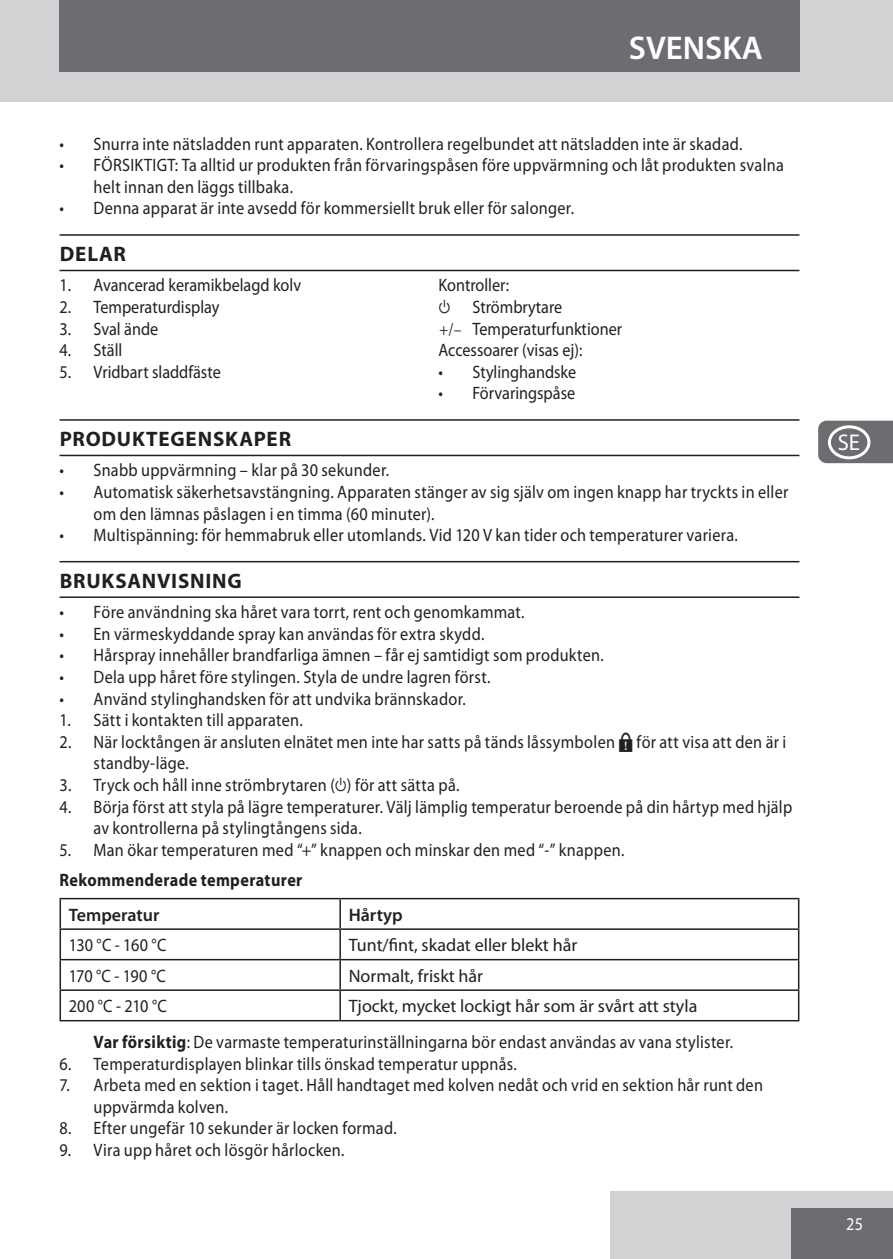
<style>
.page{position:relative;width:893px;height:1259px;background:#fff}
.page>*{position:absolute;margin:0;border:0;box-sizing:border-box;transform-origin:0 0}
.t1{font:600 33px "Myriad Pro";color:#fff}
.t2{font:22.8px "Myriad Pro";color:#fff}
.heading{font:700 21px "Myriad Pro";letter-spacing:.04em;color:#231f20}
.default{font:18px/21.6px "Myriad Pro";letter-spacing:.015em;color:#231f20;scale:.9 1}
.default-2{font:18px "Myriad Pro";letter-spacing:.015em;color:#231f20}
.Parts{font:18px "Myriad Pro";color:#231f20;scale:.9 1}
.Subheading{font:700 18px "Myriad Pro";letter-spacing:.02em;color:#231f20;scale:.9 1}
.t3{font:600 18px "Myriad Pro";color:#231f20}
.t4{font:18px "Myriad Pro";color:#fff;scale:.9 1}
.s1{font-family:"Myriad Dribsn Drabs"}
.s2{font-family:"Minion Pro"}
.s3{font-family:"Myriad Points"}
.s4{font-weight:700}
</style>
<div class="page">
<div style="left:611px;top:1191px;width:282px;height:68px;background:#d1d2d4"></div>
<div style="left:791px;top:1208px;width:102px;height:51px;background:#6c6d70"></div>
<div style="left:0;top:0;width:893px;height:102px;background:#d1d2d4"></div>
<div style="left:59px;top:0;width:740px;height:72px;background:#6c6d70"></div>
<svg style="left:818px;top:421px;width:75px;height:42px;background:#737477"></svg>
<hr style="left:60px;top:234px;width:739px;height:2px;background:#231f20">
<hr style="left:60px;top:270px;width:739px;height:1px;background:#231f20">
<hr style="left:60px;top:419px;width:739px;height:2px;background:#231f20">
<hr style="left:60px;top:455px;width:739px;height:1px;background:#231f20">
<hr style="left:60px;top:561px;width:739px;height:1px;background:#231f20">
<hr style="left:60px;top:596px;width:739px;height:2px;background:#231f20">
<hr style="left:60px;top:898px;width:280px;height:1px;background:#231f20">
<hr style="left:340px;top:898px;width:459px;height:1px;background:#231f20">
<hr style="left:339px;top:899px;width:2px;height:29px;background:#231f20">
<hr style="left:340px;top:928px;width:459px;height:2px;background:#231f20">
<hr style="left:340px;top:959px;width:459px;height:1px;background:#231f20">
<hr style="left:340px;top:989px;width:459px;height:2px;background:#231f20">
<svg style="left:798px;top:899px;width:1px;height:121px"></svg>
<hr style="left:340px;top:1020px;width:459px;height:1px;background:#231f20">
<hr style="left:60px;top:928px;width:280px;height:2px;background:#231f20">
<hr style="left:339px;top:930px;width:2px;height:29px;background:#231f20">
<hr style="left:60px;top:959px;width:280px;height:1px;background:#231f20">
<hr style="left:339px;top:960px;width:2px;height:29px;background:#231f20">
<hr style="left:60px;top:989px;width:280px;height:2px;background:#231f20">
<svg style="left:60px;top:899px;width:1px;height:121px"></svg>
<hr style="left:339px;top:991px;width:2px;height:29px;background:#231f20">
<hr style="left:60px;top:1020px;width:280px;height:1px;background:#231f20">
<div style="left:828px;top:128px;width:42px;height:34px;border:3px solid #fff;border-radius:50%"></div>
<div style="left:828px;top:170px;width:42px;height:34px;border:3px solid #fff;border-radius:50%"></div>
<div style="left:828px;top:213px;width:42px;height:34px;border:3px solid #fff;border-radius:50%"></div>
<div style="left:828px;top:255px;width:42px;height:34px;border:3px solid #fff;border-radius:50%"></div>
<div style="left:828px;top:298px;width:42px;height:34px;border:3px solid #fff;border-radius:50%"></div>
<div style="left:828px;top:340px;width:42px;height:34px;border:3px solid #fff;border-radius:50%"></div>
<div style="left:828px;top:383px;width:42px;height:34px;border:3px solid #fff;border-radius:50%"></div>
<div style="left:828px;top:425px;width:42px;height:34px;border:3px solid #fff;border-radius:50%"></div>
<div style="left:828px;top:468px;width:42px;height:34px;border:3px solid #fff;border-radius:50%"></div>
<div style="left:828px;top:510px;width:42px;height:34px;border:3px solid #fff;border-radius:50%"></div>
<div style="left:828px;top:553px;width:42px;height:34px;border:3px solid #fff;border-radius:50%"></div>
<div style="left:828px;top:595px;width:42px;height:34px;border:3px solid #fff;border-radius:50%"></div>
<div style="left:828px;top:638px;width:42px;height:34px;border:3px solid #fff;border-radius:50%"></div>
<div style="left:828px;top:680px;width:42px;height:34px;border:3px solid #fff;border-radius:50%"></div>
<div style="left:828px;top:723px;width:42px;height:34px;border:3px solid #fff;border-radius:50%"></div>
<div style="left:828px;top:765px;width:42px;height:34px;border:3px solid #fff;border-radius:50%"></div>
<div style="left:828px;top:808px;width:42px;height:34px;border:3px solid #fff;border-radius:50%"></div>
<div style="left:828px;top:850px;width:42px;height:34px;border:3px solid #fff;border-radius:50%"></div>
<div style="left:828px;top:893px;width:42px;height:34px;border:3px solid #fff;border-radius:50%"></div>
<div style="left:828px;top:935px;width:42px;height:34px;border:3px solid #fff;border-radius:50%"></div>
<div style="left:828px;top:978px;width:42px;height:34px;border:3px solid #fff;border-radius:50%"></div>
<div style="left:828px;top:1020px;width:42px;height:34px;border:3px solid #fff;border-radius:50%"></div>
<div style="left:828px;top:1063px;width:42px;height:34px;border:3px solid #fff;border-radius:50%"></div>
<div style="left:828px;top:1106px;width:42px;height:34px;border:3px solid #fff;border-radius:50%"></div>
<div style="left:828px;top:1148px;width:42px;height:34px;border:3px solid #fff;border-radius:50%"></div>
<p class="t1" style="left:629px;top:29px;width:135px">SVENSKA</p>
<p class="default" style="left:60px;top:133px;width:760px">• Snurra inte nätsladden runt apparaten. Kontrollera regelbundet att nätsladden inte är skadad.</p>
<p class="default" style="left:94px;top:155px;width:768px;text-indent:-34px">• FÖRSIKTIGT: Ta alltid ur produkten från förvaringspåsen före uppvärmning och låt produkten svalna helt innan den läggs tillbaka.</p>
<p class="default" style="left:60px;top:198px;width:573px">• Denna apparat är inte avsedd för kommersiellt bruk eller för salonger.</p>
<p class="heading" style="left:60px;top:242px;width:68px">DELAR</p>
<p class="default" style="left:60px;top:275px;width:270px">1. Avancerad keramikbelagd kolv</p>
<p class="default" style="left:60px;top:296px;width:179px">2. Temperaturdisplay</p>
<p class="default" style="left:60px;top:318px;width:111px">3. Sval ände</p>
<p class="default" style="left:60px;top:340px;width:71px">4. Ställ</p>
<p class="default" style="left:60px;top:361px;width:181px">5. Vridbart sladdfäste</p>
<p class="Parts" style="left:438px;top:275px;width:80px">Kontroller:</p>
<p class="Parts" style="left:438px;top:297px;width:139px"><span class="s1">C</span> Strömbrytare</p>
<p class="Parts" style="left:439px;top:319px;width:205px"><span class="s2">+/–</span> Temperaturfunktioner</p>
<p class="Parts" style="left:438px;top:340px;width:161px">Accessoarer (visas ej):</p>
<p class="default" style="left:438px;top:361px;width:155px">• Stylinghandske</p>
<p class="default" style="left:438px;top:383px;width:153px">• Förvaringspåse</p>
<p class="heading" style="left:60px;top:427px;width:233px">PRODUKTEGENSKAPER</p>
<p class="default" style="left:60px;top:460px;width:368px">• Snabb uppvärmning – klar på 30 sekunder.</p>
<p class="default" style="left:94px;top:481px;width:774px;text-indent:-34px">• Automatisk säkerhetsavstängning. Apparaten stänger av sig själv om ingen knapp har tryckts in eller om den lämnas påslagen i en timma (60 minuter).</p>
<p class="default" style="left:60px;top:524px;width:755px">• Multispänning: för hemmabruk eller utomlands. Vid 120 V kan tider och temperaturer variera.</p>
<p class="heading" style="left:60px;top:569px;width:184px">BRUKSANVISNING</p>
<p class="default" style="left:60px;top:601px;width:518px">• Före användning ska håret vara torrt, rent och genomkammat.</p>
<p class="default" style="left:60px;top:623px;width:474px">• En värmeskyddande spray kan användas för extra skydd.</p>
<p class="default" style="left:60px;top:645px;width:606px">• Hårspray innehåller brandfarliga ämnen – får ej samtidigt som produkten.</p>
<p class="default" style="left:60px;top:666px;width:480px">• Dela upp håret före stylingen. Styla de undre lagren först.</p>
<p class="default" style="left:60px;top:688px;width:453px">• Använd stylinghandsken för att undvika brännskador.</p>
<p class="default" style="left:60px;top:709px;width:272px">1. Sätt i kontakten till apparaten.</p>
<p class="default" style="left:94px;top:731px;width:771px;text-indent:-34px">2. När locktången är ansluten elnätet men inte har satts på tänds låssymbolen <span class="s3">B</span> för att visa att den är i standby-läge.</p>
<p class="default" style="left:60px;top:774px;width:446px">3. Tryck och håll inne strömbrytaren (<span class="s1">C</span>) för att sätta på.</p>
<p class="default" style="left:94px;top:796px;width:778px;text-indent:-34px">4. Börja först att styla på lägre temperaturer. Välj lämplig temperatur beroende på din hårtyp med hjälp av kontrollerna på stylingtångens sida.</p>
<p class="default" style="left:60px;top:839px;width:629px">5. Man ökar temperaturen med “+” knappen och minskar den med “-” knappen.</p>
<p class="Subheading" style="left:60px;top:869px;width:271px">Rekommenderade temperaturer</p>
<p class="t3" style="left:69px;top:904px;width:92px">Temperatur</p>
<p class="t3" style="left:349px;top:904px;width:56px">Hårtyp</p>
<p class="default" style="left:69px;top:934px;width:110px">130 °C - 160 °C</p>
<p class="default-2" style="left:349px;top:935px;width:230px">Tunt/fint, skadat eller blekt hår</p>
<p class="default" style="left:69px;top:965px;width:109px">170 °C - 190 °C</p>
<p class="default-2" style="left:349px;top:965px;width:136px">Normalt, friskt hår</p>
<p class="default" style="left:69px;top:995px;width:111px">200 °C - 210 °C</p>
<p class="default-2" style="left:349px;top:996px;width:350px">Tjockt, mycket lockigt hår som är svårt att styla</p>
<p class="default" style="left:94px;top:1031px;width:712px"><span class="s4">Var försiktig</span>: De varmaste temperaturinställningarna bör endast användas av vana stylister.</p>
<p class="default" style="left:60px;top:1053px;width:510px">6. Temperaturdisplayen blinkar tills önskad temperatur uppnås.</p>
<p class="default" style="left:94px;top:1074px;width:745px;text-indent:-34px">7. Arbeta med en sektion i taget. Håll handtaget med kolven nedåt och vrid en sektion hår runt den uppvärmda kolven.</p>
<p class="default" style="left:60px;top:1118px;width:376px">8. Efter ungefär 10 sekunder är locken formad.</p>
<p class="default" style="left:60px;top:1139px;width:318px">9. Vira upp håret och lösgör hårlocken.</p>
<p class="t2" style="left:838px;top:430px;width:24px">SE</p>
<p class="t4" style="left:846px;top:1214px;width:20px">25</p>
</div>
